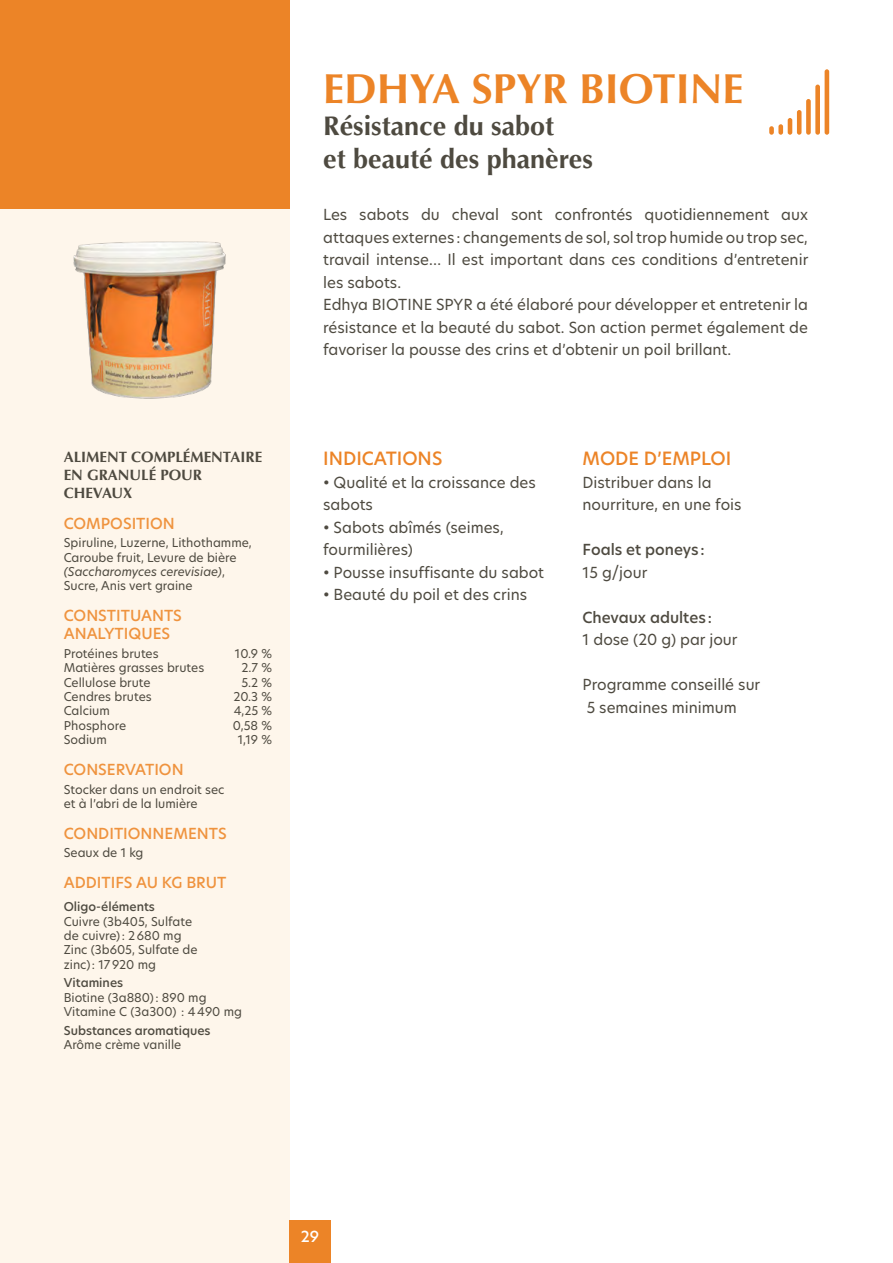
<style>
.page{position:relative;width:893px;height:1263px;background:#fff}
.page>*{position:absolute;margin:0;border:0;box-sizing:border-box;transform-origin:0 0}
.t1{font:700 42px "Optima LT Std";color:#ec8427}
.t2{font:700 27px/32.4px "Optima LT Std";color:#4e4a40}
.t3{font:500 18px "New Hero";color:#ec8427}
.t4{font:15px/22.5px "New Hero";color:#4e4a40}
.t5{font:500 15px/18px "New Hero";color:#ef933e}
.t6{font:700 15px/18px "Optima LT Std";color:#4e4a40}
.t7{font:500 15px "New Hero";color:#4e4a40}
.t8{font:500 15px "New Hero";color:#fff}
.t9{font:12px/14.4px "New Hero";color:#4e4a40}
.t10{font:500 12px "New Hero";color:#4e4a40}
.s1{font-style:italic}
</style>
<div class="page">
<div style="left:0;top:208px;width:289px;height:1055px;background:#fef6eb"></div>
<div style="left:0;top:0;width:289px;height:208px;background:#ec8427"></div>
<div style="left:289px;top:1220px;width:42px;height:43px;background:#ec8427"></div>
<img style="left:73px;top:241px;width:153px;height:158px">
<div style="left:769px;top:126px;width:5px;height:9px;background:#ec8427;border-radius:2px"></div>
<div style="left:778px;top:124px;width:5px;height:11px;background:#ec8427;border-radius:2px"></div>
<hr style="left:788px;top:118px;width:4px;height:17px;background:#ec8427;border-radius:2px">
<hr style="left:797px;top:110px;width:4px;height:25px;background:#ec8427;border-radius:2px">
<div style="left:806px;top:99px;width:5px;height:36px;background:#ec8427;border-radius:2px"></div>
<div style="left:815px;top:85px;width:5px;height:50px;background:#ec8427;border-radius:2px"></div>
<hr style="left:825px;top:69px;width:4px;height:66px;background:#ec8427;border-radius:2px">
<p class="t6" style="left:64px;top:448px;width:200px">ALIMENT COMPLÉMENTAIRE<br>EN GRANULÉ POUR<br>CHEVAUX</p>
<p class="t5" style="left:64px;top:514px;width:113px">COMPOSITION</p>
<p class="t9" style="left:64px;top:535px;width:190px">Spiruline, Luzerne, Lithothamme,<br>Caroube fruit, Levure de bière <span class="s1">(Saccharomyces cerevisiae)</span>,<br>Sucre, Anis vert graine</p>
<p class="t5" style="left:64px;top:606px;width:120px">CONSTITUANTS<br>ANALYTIQUES</p>
<p class="t9" style="left:64px;top:646px;width:96px">Protéines brutes</p>
<p class="t9" style="left:235px;top:646px;width:39px">10.9 %</p>
<p class="t9" style="left:64px;top:660px;width:142px">Matières grasses brutes</p>
<p class="t9" style="left:242px;top:660px;width:32px">2.7 %</p>
<p class="t9" style="left:64px;top:675px;width:88px">Cellulose brute</p>
<p class="t9" style="left:241px;top:675px;width:32px">5.2 %</p>
<p class="t9" style="left:64px;top:689px;width:89px">Cendres brutes</p>
<p class="t9" style="left:233px;top:689px;width:40px">20.3 %</p>
<p class="t9" style="left:64px;top:704px;width:48px">Calcium</p>
<p class="t9" style="left:234px;top:704px;width:40px">4,25 %</p>
<p class="t9" style="left:64px;top:718px;width:64px">Phosphore</p>
<p class="t9" style="left:233px;top:718px;width:41px">0,58 %</p>
<p class="t9" style="left:64px;top:732px;width:45px">Sodium</p>
<p class="t9" style="left:238px;top:732px;width:36px">1,19 %</p>
<p class="t5" style="left:64px;top:760px;width:121px">CONSERVATION</p>
<p class="t9" style="left:64px;top:782px;width:162px">Stocker dans un endroit sec et à l’abri de la lumière</p>
<p class="t5" style="left:64px;top:824px;width:164px">CONDITIONNEMENTS</p>
<p class="t9" style="left:64px;top:846px;width:81px">Seaux de 1 kg</p>
<p class="t5" style="left:64px;top:873px;width:164px">ADDITIFS AU KG BRUT</p>
<p class="t10" style="left:64px;top:898px;width:93px">Oligo-éléments</p>
<p class="t9" style="left:64px;top:914px;width:135px">Cuivre (3b405, Sulfate de cuivre): 2680 mg<br>Zinc (3b605, Sulfate de zinc): 17920 mg</p>
<p class="t10" style="left:64px;top:975px;width:61px">Vitamines</p>
<p class="t9" style="left:64px;top:990px;width:180px">Biotine (3a880): 890 mg<br>Vitamine C (3a300) : 4490 mg</p>
<p class="t10" style="left:64px;top:1022px;width:148px">Substances aromatiques</p>
<p class="t9" style="left:64px;top:1037px;width:119px">Arôme crème vanille</p>
<h1 class="t1" style="left:323px;top:64px;width:422px">EDHYA SPYR BIOTINE</h1>
<h2 class="t2" style="left:323px;top:110px;width:271px">Résistance du sabot<br>et beauté des phanères</h2>
<p class="t4" style="left:323px;top:203px;width:487px">Les sabots du cheval sont confrontés quotidiennement aux attaques externes : changements de sol, sol trop humide ou trop sec, travail intense… Il est important dans ces conditions d’entretenir les sabots.<br>Edhya BIOTINE SPYR a été élaboré pour développer et entretenir la résistance et la beauté du sabot. Son action permet également de favoriser la pousse des crins et d’obtenir un poil brillant.</p>
<p class="t3" style="left:323px;top:446px;width:121px">INDICATIONS</p>
<p class="t4" style="left:323px;top:471px;width:214px">• Qualité et la croissance des sabots</p>
<p class="t4" style="left:323px;top:516px;width:182px">• Sabots abîmés (seimes, fourmilières)</p>
<p class="t4" style="left:323px;top:561px;width:222px">• Pousse insuffisante du sabot</p>
<p class="t4" style="left:323px;top:583px;width:205px">• Beauté du poil et des crins</p>
<p class="t3" style="left:583px;top:446px;width:150px">MODE D’EMPLOI</p>
<p class="t4" style="left:583px;top:471px;width:161px">Distribuer dans la nourriture, en une fois</p>
<p class="t7" style="left:583px;top:539px;width:124px">Foals et poneys:</p>
<p class="t4" style="left:583px;top:561px;width:66px">15 g/jour</p>
<p class="t7" style="left:583px;top:607px;width:131px">Chevaux adultes:</p>
<p class="t4" style="left:583px;top:628px;width:156px">1 dose (20 g) par jour</p>
<p class="t4" style="left:583px;top:673px;width:179px">Programme conseillé sur<br>5 semaines minimum</p>
<p class="t8" style="left:301px;top:1226px;width:20px">29</p>
</div>
